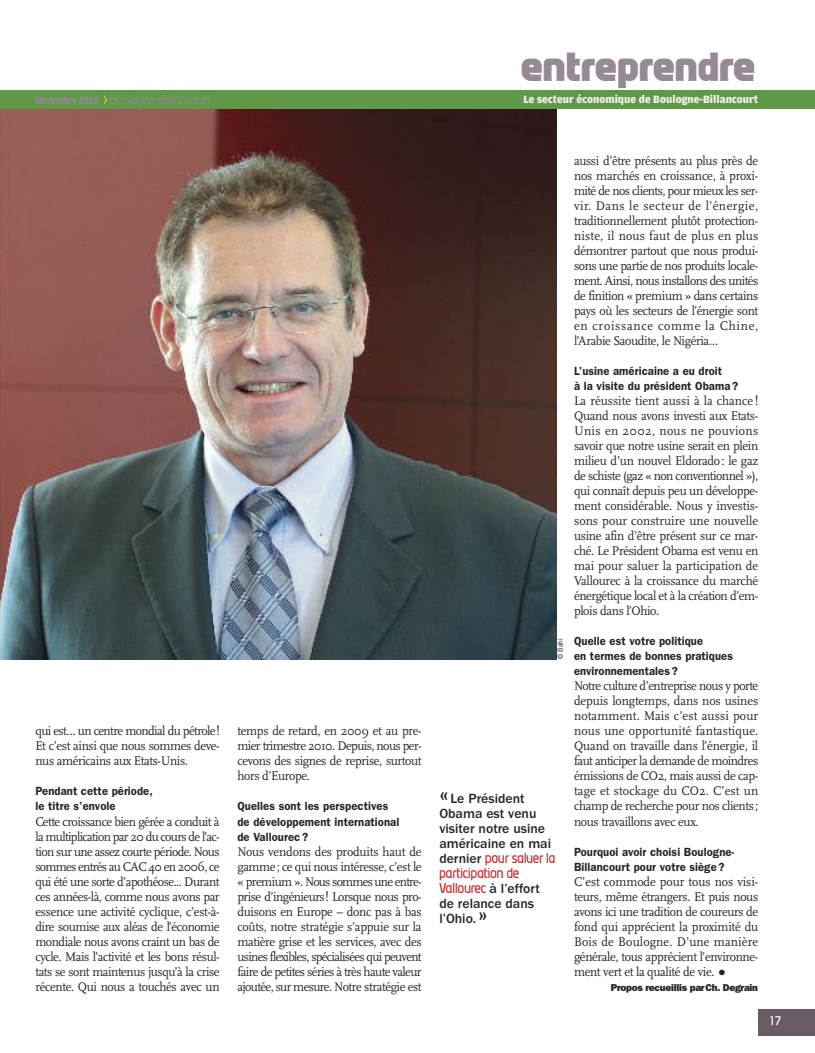
<style>
.page{position:relative;width:815px;height:1053px;background:#fff}
.page>*{position:absolute;margin:0;border:0;box-sizing:border-box;transform-origin:0 0}
.t1{font:900 36px "Prosper";letter-spacing:-.02em;color:#958a95}
.t2{font:500 13.75px/15px "Franklin Gothic";color:#272627}
.t3{font:13.12px/15px "Scala";letter-spacing:-.03em;color:#272627;text-align:justify;scale:.95 1}
.t4{font:500 12.5px/15px "Prosper";color:#cc262b;scale:.9 1}
.t5{font:600 11.88px/15px "Franklin Gothic";letter-spacing:.005em;color:#272627;scale:.95 1}
.t6{font:900 11.25px "Amplitude";color:#f0eee6}
.t7{font:300 11.25px "Prosper";letter-spacing:.015em;color:#958a95}
.t8{font:500 11.25px "Prosper";color:#fff}
.t9{font:800 10px "Franklin Gothic";letter-spacing:-.03em;color:#272627}
.t10{font:7.5px "Franklin Gothic";color:#272627;scale:.9 1}
.s1{font-family:"Amplitude Cond";font-weight:700}
.s2{font-size:27.5px}
.s3{font-family:"Franklin Gothic";font-size:13.75px;color:#272627}
.s4{font-family:"Franklin Gothic";font-weight:800;font-size:16.25px}
</style>
<div class="page">
<img style="left:0;top:109px;width:556px;height:550px">
<div style="left:758px;top:1008px;width:57px;height:27px;background:#685d67"></div>
<div style="left:0;top:90px;width:815px;height:19px;background:#5f9948"></div>
<svg style="left:103px;top:96px;width:4px;height:8px"></svg>
<h1 class="t1" style="left:523px;top:53px;width:237px">entreprendre</h1>
<p class="t7" style="left:35px;top:95px;width:177px"><span class="s1">Novembre 2010</span> Boulogne-Billancourt</p>
<p class="t6" style="left:524px;top:93px;width:236px">Le secteur économique de Boulogne-Billancourt</p>
<p class="t3" style="left:35px;top:723px;width:195px">qui est… un centre mondial du pétrole!<br>Et c’est ainsi que nous sommes deve&shy;nus américains aux Etats-Unis.</p>
<p class="t5" style="left:35px;top:784px;width:125px">Pendant cette période, le titre s’envole</p>
<p class="t3" style="left:35px;top:813px;width:195px">Cette croissance bien gérée a conduit à la multiplication par 20 du cours de l’ac&shy;tion sur une assez courte période. Nous sommes entrés au CAC 40 en 2006, ce qui été une sorte d’apothéose... Durant ces années-là, comme nous avons par essence une activité cyclique, c’est-à&shy;dire soumise aux aléas de l’économie mondiale nous avons craint un bas de cycle. Mais l’activité et les bons résul&shy;tats se sont maintenus jusqu’à la crise récente. Qui nous a touchés avec un</p>
<p class="t3" style="left:237px;top:723px;width:195px">temps de retard, en 2009 et au pre&shy;mier trimestre 2010. Depuis, nous per&shy;cevons des signes de reprise, surtout hors d’Europe.</p>
<p class="t5" style="left:237px;top:799px;width:172px">Quelles sont les perspectives de développement international de Vallourec ?</p>
<p class="t3" style="left:237px;top:843px;width:195px">Nous vendons des produits haut de gamme; ce qui nous intéresse, c’est le « premium ». Nous sommes une entre&shy;prise d’ingénieurs! Lorsque nous pro&shy;duisons en Europe – donc pas à bas coûts, notre stratégie s’appuie sur la matière grise et les services, avec des usines flexibles, spécialisées qui peuvent faire de petites séries à très haute valeur ajoutée, sur mesure. Notre stratégie est</p>
<p class="t10" style="left:558px;top:658px;width:24px;rotate:-90deg">© Bahi</p>
<p class="t2" style="left:439px;top:792px;width:113px"><span class="s2">«</span> Le Président<br>Obama est venu visiter notre usine américaine en mai</p>
<p class="t4" style="left:439px;top:851px;width:131px"><span class="s3">dernier</span> pour saluer la participation de<br>Vallourec <span class="s3">à l’effort</span></p>
<p class="t2" style="left:439px;top:897px;width:96px">de relance dans l’Ohio.<span class="s2">»</span></p>
<p class="t3" style="left:574px;top:153px;width:195px">aussi d’être présents au plus près de nos marchés en croissance, à proxi&shy;mité de nos clients, pour mieux les ser&shy;vir. Dans le secteur de l’énergie, traditionnellement plutôt protection&shy;niste, il nous faut de plus en plus démontrer partout que nous produi&shy;sons une partie de nos produits locale&shy;ment. Ainsi, nous installons des unités de finition « premium » dans certains pays où les secteurs de l’énergie sont en croissance comme la Chine, l’Arabie Saoudite, le Nigéria…</p>
<p class="t5" style="left:574px;top:364px;width:174px">L’usine américaine a eu droit<br>à la visite du président Obama ?</p>
<p class="t3" style="left:574px;top:393px;width:195px">La réussite tient aussi à la chance !<br>Quand nous avons investi aux Etats-Unis en 2002, nous ne pouvions savoir que notre usine serait en plein milieu d’un nouvel Eldorado: le gaz de schiste (gaz « non conventionnel »), qui connaît depuis peu un développe&shy;ment considérable. Nous y investis&shy;sons pour construire une nouvelle usine afin d’être présent sur ce mar&shy;ché. Le Président Obama est venu en mai pour saluer la participation de Vallourec à la croissance du marché énergétique local et à la création d’em&shy;plois dans l’Ohio.</p>
<p class="t5" style="left:574px;top:634px;width:169px">Quelle est votre politique<br>en termes de bonnes pratiques environnementales ?</p>
<p class="t3" style="left:574px;top:678px;width:195px">Notre culture d’entreprise nous y porte depuis longtemps, dans nos usines notamment. Mais c’est aussi pour nous une opportunité fantastique.<br>Quand on travaille dans l’énergie, il faut anticiper la demande de moindres émissions de CO2, mais aussi de cap&shy;tage et stockage du CO2. C’est un champ de recherche pour nos clients; nous travaillons avec eux.</p>
<p class="t5" style="left:574px;top:844px;width:170px">Pourquoi avoir choisi Boulogne-<br>Billancourt pour votre siège ?</p>
<p class="t3" style="left:574px;top:873px;width:195px">C’est commode pour tous nos visi&shy;teurs, même étrangers. Et puis nous avons ici une tradition de coureurs de fond qui apprécient la proximité du Bois de Boulogne. D’une manière générale, tous apprécient l’environne&shy;ment vert et la qualité de vie. <span class="s4">•</span></p>
<p class="t9" style="left:611px;top:983px;width:149px">Propos recueillis parCh. Degrain</p>
<p class="t8" style="left:769px;top:1016px;width:14px">17</p>
</div>
